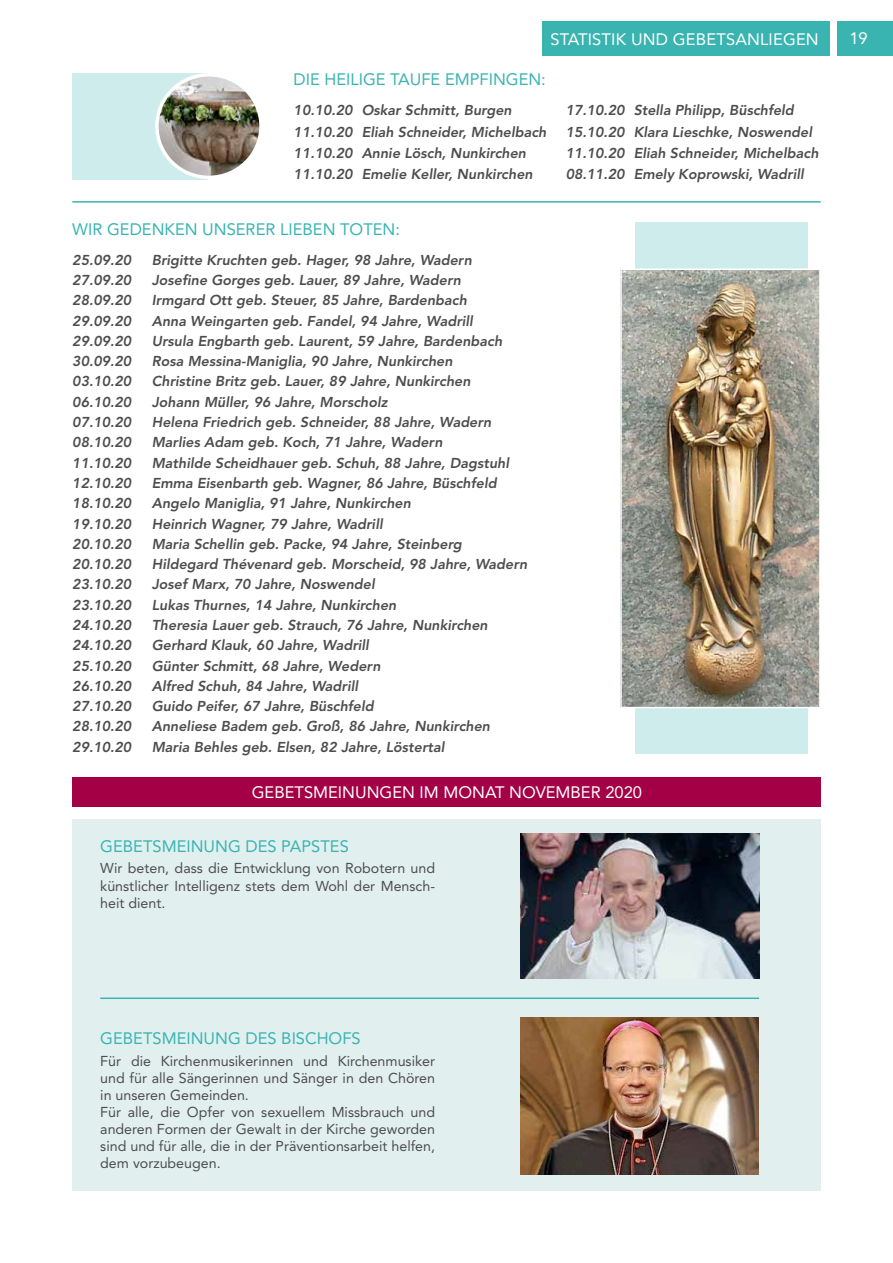
<style>
.page{position:relative;width:893px;height:1263px;background:#fff}
.page>*{position:absolute;margin:0;border:0;box-sizing:border-box;transform-origin:0 0}
.t1{font:16.5px "Avenir LT Std";color:#39b4b1}
.t2{font:16.5px "Avenir LT Std";color:#fff}
.t3{font:italic 800 14.25px/21.3px "Avenir LT Std";color:#4d4d4f}
.t4{font:14.25px/17.1px "Avenir LT Std";color:#4d4d4f;text-align:justify}
</style>
<div class="page">
<div style="left:837px;top:22px;width:56px;height:34px;background:#39b4b1"></div>
<div style="left:542px;top:22px;width:288px;height:34px;background:#39b4b1"></div>
<div style="left:72px;top:819px;width:749px;height:372px;background:#e1f0ee"></div>
<div style="left:72px;top:777px;width:749px;height:30px;background:#a30046"></div>
<img style="left:521px;top:833px;width:238px;height:146px">
<img style="left:521px;top:1018px;width:238px;height:156px">
<hr style="left:100px;top:997px;width:659px;height:2px;background:#39b4b1">
<hr style="left:72px;top:201px;width:749px;height:2px;background:#39b4b1">
<div style="left:72px;top:73px;width:135px;height:107px;background:#ceeceb"></div>
<img style="left:159px;top:76px;width:100px;height:101px">
<div style="left:155px;top:73px;width:108px;height:106px;border:3px solid #fff;border-radius:50%"></div>
<div style="left:635px;top:222px;width:173px;height:532px;background:#ceeceb"></div>
<img style="left:623px;top:271px;width:195px;height:434px">
<div style="left:620px;top:268px;width:201px;height:440px;border:2px solid #fff"></div>
<p class="t2" style="left:550px;top:30px;width:94px">Statistik und</p>
<p class="t2" style="left:673px;top:30px;width:24px">Gebe</p>
<p class="t2" style="left:716px;top:30px;width:21px">tsanliegen</p>
<p class="t2" style="left:849px;top:29px;width:20px">19</p>
<p class="t1" style="left:294px;top:70px;width:254px">DIE H EILIGE TAUFE EM PFINGEN:</p>
<p class="t3" style="left:294px;top:100px;width:254px">10.10.20 Oskar Schmitt, Burgen 11.10.20 Eliah Schneider, Michelbach 11.10.20 Annie Lösch, Nunkirchen 11.10.20 Emelie Keller, Nunkirchen</p>
<p class="t3" style="left:566px;top:100px;width:254px">17.10.20 Stella Philipp, Büschfeld 15.10.20 Klara Lieschke, Noswendel 11.10.20 Eliah Schneider, Michelbach 08.11.20 Emely Koprowski, Wadrill</p>
<p class="t1" style="left:72px;top:220px;width:280px">WIR GEDENKEN UNSERER LIEBEN TOT</p>
<p class="t1" style="left:373px;top:220px;width:29px">EN:</p>
<p class="t3" style="left:72px;top:249px;width:61px">25.09.20</p>
<p class="t3" style="left:152px;top:249px;width:322px">Brigitte Kruchten geb. Hager, 98 Jahre, Wadern</p>
<p class="t3" style="left:72px;top:270px;width:61px">27.09.20</p>
<p class="t3" style="left:152px;top:270px;width:311px">Josefine Gorges geb. Lauer, 89 Jahre, Wadern</p>
<p class="t3" style="left:72px;top:290px;width:61px">28.09.20</p>
<p class="t3" style="left:152px;top:290px;width:317px">Irmgard Ott geb. Steuer, 85 Jahre, Bardenbach</p>
<p class="t3" style="left:72px;top:310px;width:61px">29.09.20</p>
<p class="t3" style="left:152px;top:310px;width:323px">Anna Weingarten geb. Fandel, 94 Jahre, Wadrill</p>
<p class="t3" style="left:72px;top:330px;width:61px">29.09.20</p>
<p class="t3" style="left:152px;top:330px;width:352px">Ursula Engbarth geb. Laurent, 59 Jahre, Bardenbach</p>
<p class="t3" style="left:72px;top:351px;width:61px">30.09.20</p>
<p class="t3" style="left:152px;top:351px;width:302px">Rosa Messina-Maniglia, 90 Jahre, Nunkirchen</p>
<p class="t3" style="left:72px;top:371px;width:61px">03.10.20</p>
<p class="t3" style="left:152px;top:371px;width:320px">Christine Britz geb. Lauer, 89 Jahre, Nunkirchen</p>
<p class="t3" style="left:72px;top:391px;width:61px">06.10.20</p>
<p class="t3" style="left:152px;top:391px;width:237px">Johann Müller, 96 Jahre, Morscholz</p>
<p class="t3" style="left:72px;top:412px;width:61px">07.10.20</p>
<p class="t3" style="left:152px;top:412px;width:341px">Helena Friedrich geb. Schneider, 88 Jahre, Wadern</p>
<p class="t3" style="left:72px;top:432px;width:61px">08.10.20</p>
<p class="t3" style="left:152px;top:432px;width:292px">Marlies Adam geb. Koch, 71 Jahre, Wadern</p>
<p class="t3" style="left:72px;top:452px;width:61px">11.10.20</p>
<p class="t3" style="left:152px;top:452px;width:359px">Mathilde Scheidhauer geb. Schuh, 88 Jahre, Dagstuhl</p>
<p class="t3" style="left:72px;top:473px;width:61px">12.10.20</p>
<p class="t3" style="left:152px;top:473px;width:346px">Emma Eisenbarth geb. Wagner, 86 Jahre, Büschfeld</p>
<p class="t3" style="left:72px;top:493px;width:61px">18.10.20</p>
<p class="t3" style="left:152px;top:493px;width:261px">Angelo Maniglia, 91 Jahre, Nunkirchen</p>
<p class="t3" style="left:72px;top:513px;width:61px">19.10.20</p>
<p class="t3" style="left:152px;top:513px;width:232px">Heinrich Wagner, 79 Jahre, Wadrill</p>
<p class="t3" style="left:72px;top:533px;width:61px">20.10.20</p>
<p class="t3" style="left:152px;top:533px;width:312px">Maria Schellin geb. Packe, 94 Jahre, Steinberg</p>
<p class="t3" style="left:72px;top:554px;width:61px">20.10.20</p>
<p class="t3" style="left:152px;top:554px;width:377px">Hildegard Thévenard geb. Morscheid, 98 Jahre, Wadern</p>
<p class="t3" style="left:72px;top:574px;width:61px">23.10.20</p>
<p class="t3" style="left:152px;top:574px;width:224px">Josef Marx, 70 Jahre, Noswendel</p>
<p class="t3" style="left:72px;top:594px;width:61px">23.10.20</p>
<p class="t3" style="left:152px;top:594px;width:246px">Lukas Thurnes, 14 Jahre, Nunkirchen</p>
<p class="t3" style="left:72px;top:615px;width:61px">24.10.20</p>
<p class="t3" style="left:152px;top:615px;width:337px">Theresia Lauer geb. Strauch, 76 Jahre, Nunkirchen</p>
<p class="t3" style="left:72px;top:635px;width:61px">24.10.20</p>
<p class="t3" style="left:152px;top:635px;width:219px">Gerhard Klauk, 60 Jahre, Wadrill</p>
<p class="t3" style="left:72px;top:655px;width:61px">25.10.20</p>
<p class="t3" style="left:152px;top:655px;width:230px">Günter Schmitt, 68 Jahre, Wedern</p>
<p class="t3" style="left:72px;top:675px;width:61px">26.10.20</p>
<p class="t3" style="left:152px;top:675px;width:208px">Alfred Schuh, 84 Jahre, Wadrill</p>
<p class="t3" style="left:72px;top:696px;width:61px">27.10.20</p>
<p class="t3" style="left:152px;top:696px;width:223px">Guido Peifer, 67 Jahre, Büschfeld</p>
<p class="t3" style="left:72px;top:716px;width:61px">28.10.20</p>
<p class="t3" style="left:152px;top:716px;width:340px">Anneliese Badem geb. Groß, 86 Jahre, Nunkirchen</p>
<p class="t3" style="left:72px;top:736px;width:61px">29.10.20</p>
<p class="t3" style="left:152px;top:736px;width:294px">Maria Behles geb. Elsen, 82 Jahre, Löstertal</p>
<p class="t2" style="left:252px;top:783px;width:330px">GEBETSM EINUNGen i m Monat November</p>
<p class="t2" style="left:605px;top:783px;width:38px">2020</p>
<p class="t1" style="left:100px;top:837px;width:250px">GEBETSM EINUNG DES PAPSTES</p>
<p class="t4" style="left:100px;top:860px;width:336px">Wir beten, dass die Entwicklung von Robotern und künstlicher Intelligenz stets dem Wohl der Mensch&shy;heit dient.</p>
<p class="t1" style="left:100px;top:1029px;width:262px">GEBETSM EINUNG DES BISCHOFS</p>
<p class="t4" style="left:100px;top:1052px;width:336px;text-align:left">Für die Kirchenmusikerinnen und Kirchenmusiker und für alle Sängerinnen und Sänger in den Chören in unseren Gemeinden.<br>Für alle, die Opfer von sexuellem M issbrauch und anderen Formen der Gewalt in der Kirche geworden sind und für alle, die in der Präventionsarbeit helfen, dem vorzubeugen.</p>
</div>
